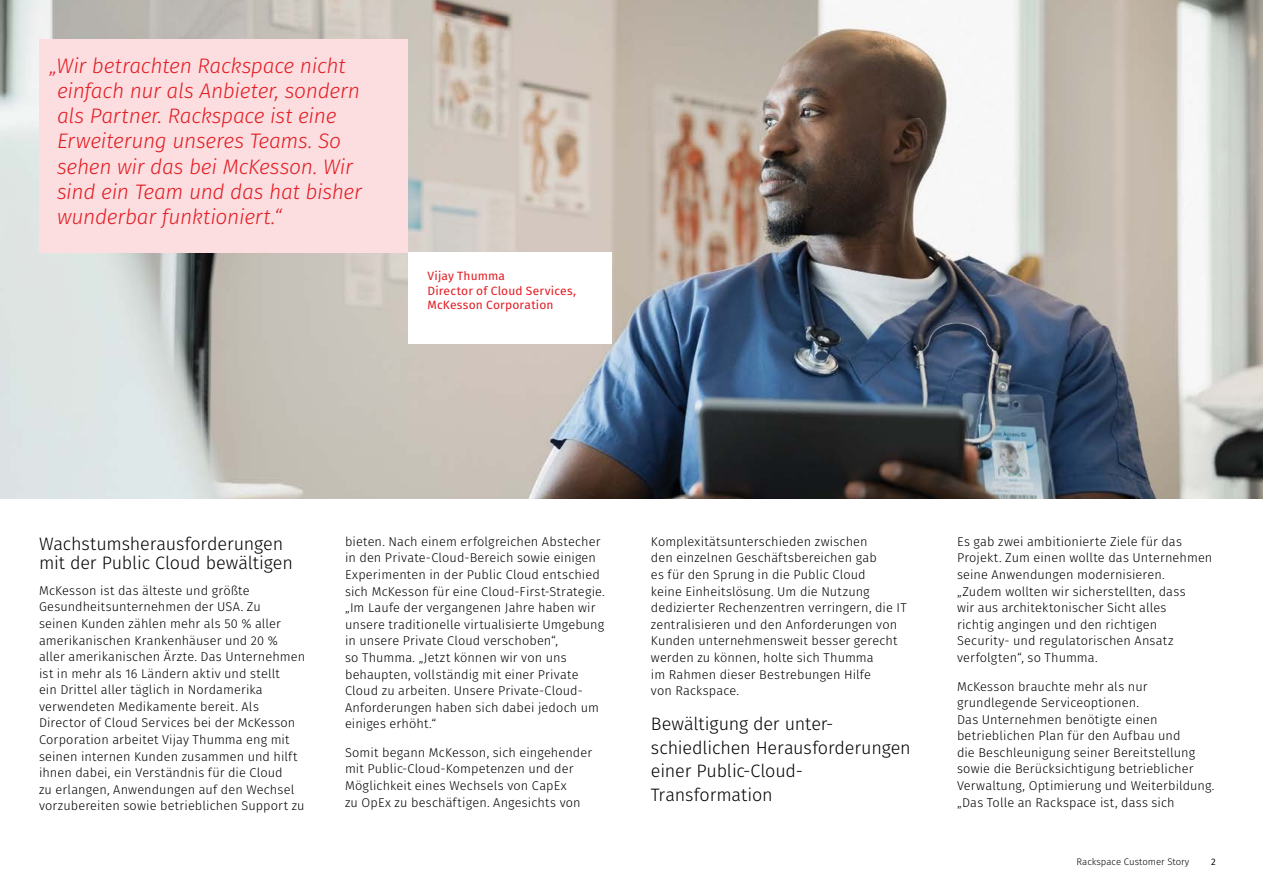
<style>
.page{position:relative;width:1263px;height:893px;background:#fff}
.page>*{position:absolute;margin:0;border:0;box-sizing:border-box;transform-origin:0 0}
.t1{font:italic 300 21px/25.2px "Fira Sans";letter-spacing:-.015em;color:#e21c23}
.t2{font:300 18px/23.4px "Fira Sans";letter-spacing:-.01em;color:#000}
.t3{font:300 12.75px/16.6px "Fira Sans";letter-spacing:.01em;color:#000}
.t4{font:12px/14.4px "Fira Sans";letter-spacing:.01em;color:#e21c23}
.t5{font:300 9.6px "Fira Sans";color:#000}
.t6{font:9.45px "Fira Sans";color:#000}
</style>
<div class="page">
<img style="left:0;top:0;width:1263px;height:498px">
<div style="left:39px;top:39px;width:369px;height:213px;background:#fcdee0"></div>
<div style="left:408px;top:252px;width:204px;height:92px;background:#fff"></div>
<h1 class="t1" style="left:57px;top:53px;width:306px;text-indent:-7px">„Wir betrachten Rackspace nicht einfach nur als Anbieter, sondern als Partner. Rackspace ist eine<br>Erweiterung unseres Teams. So sehen wir das bei McKesson. Wir sind ein Team und das hat bisher wunderbar funktioniert.“</h1>
<p class="t4" style="left:427px;top:268px;width:150px">Vijay Thumma<br>Director of Cloud Services,<br>McKesson Corporation</p>
<h2 class="t2" style="left:39px;top:533px;width:255px;line-height:19.8px">Wachstumsherausforderungen mit der Public Cloud bewältigen</h2>
<p class="t3" style="left:39px;top:582px;width:268px">McKesson ist das älteste und größte Gesundheitsunternehmen der USA. Zu<br>seinen Kunden zählen mehr als 50 % aller amerikanischen Krankenhäuser und 20 % aller amerikanischen Ärzte. Das Unternehmen ist in mehr als 16 Ländern aktiv und stellt<br>ein Drittel aller täglich in Nordamerika verwendeten Medikamente bereit. Als Director of Cloud Services bei der McKesson Corporation arbeitet Vijay Thumma eng mit seinen internen Kunden zusammen und hilft ihnen dabei, ein Verständnis für die Cloud<br>zu erlangen, Anwendungen auf den Wechsel vorzubereiten sowie betrieblichen Support zu</p>
<p class="t3" style="left:345px;top:533px;width:261px">bieten. Nach einem erfolgreichen Abstecher in den Private-Cloud-Bereich sowie einigen Experimenten in der Public Cloud entschied sich McKesson für eine Cloud-First-Strategie. „Im Laufe der vergangenen Jahre haben wir unsere traditionelle virtualisierte Umgebung in unsere Private Cloud verschoben“,<br>so Thumma. „Jetzt können wir von uns behaupten, vollständig mit einer Private Cloud zu arbeiten. Unsere Private-Cloud-Anforderungen haben sich dabei jedoch um einiges erhöht.“</p>
<p class="t3" style="left:345px;top:744px;width:249px">Somit begann McKesson, sich eingehender mit Public-Cloud-Kompetenzen und der Möglichkeit eines Wechsels von CapEx<br>zu OpEx zu beschäftigen. Angesichts von</p>
<p class="t3" style="left:651px;top:533px;width:257px">Komplexitätsunterschieden zwischen<br>den einzelnen Geschäftsbereichen gab<br>es für den Sprung in die Public Cloud<br>keine Einheitslösung. Um die Nutzung dedizierter Rechenzentren verringern, die IT zentralisieren und den Anforderungen von Kunden unternehmensweit besser gerecht werden zu können, holte sich Thumma<br>im Rahmen dieser Bestrebungen Hilfe<br>von Rackspace.</p>
<h2 class="t2" style="left:651px;top:712px;width:261px">Bewältigung der unter&shy;schiedlichen Herausforderungen einer Public-Cloud-<br>Transformation</h2>
<p class="t3" style="left:957px;top:533px;width:257px">Es gab zwei ambitionierte Ziele für das Projekt. Zum einen wollte das Unternehmen seine Anwendungen modernisieren. „Zudem wollten wir sicherstellten, dass<br>wir aus architektonischer Sicht alles<br>richtig angingen und den richtigen Security- und regulatorischen Ansatz verfolgten“, so Thumma.</p>
<p class="t3" style="left:957px;top:678px;width:259px">McKesson brauchte mehr als nur grundlegende Serviceoptionen.<br>Das Unternehmen benötigte einen betrieblichen Plan für den Aufbau und<br>die Beschleunigung seiner Bereitstellung sowie die Berücksichtigung betrieblicher Verwaltung, Optimierung und Weiterbildung. „Das Tolle an Rackspace ist, dass sich</p>
<p class="t5" style="left:1076px;top:855px;width:114px">Rackspace Customer Story</p>
<p class="t6" style="left:1211px;top:855px;width:6px">2</p>
</div>
